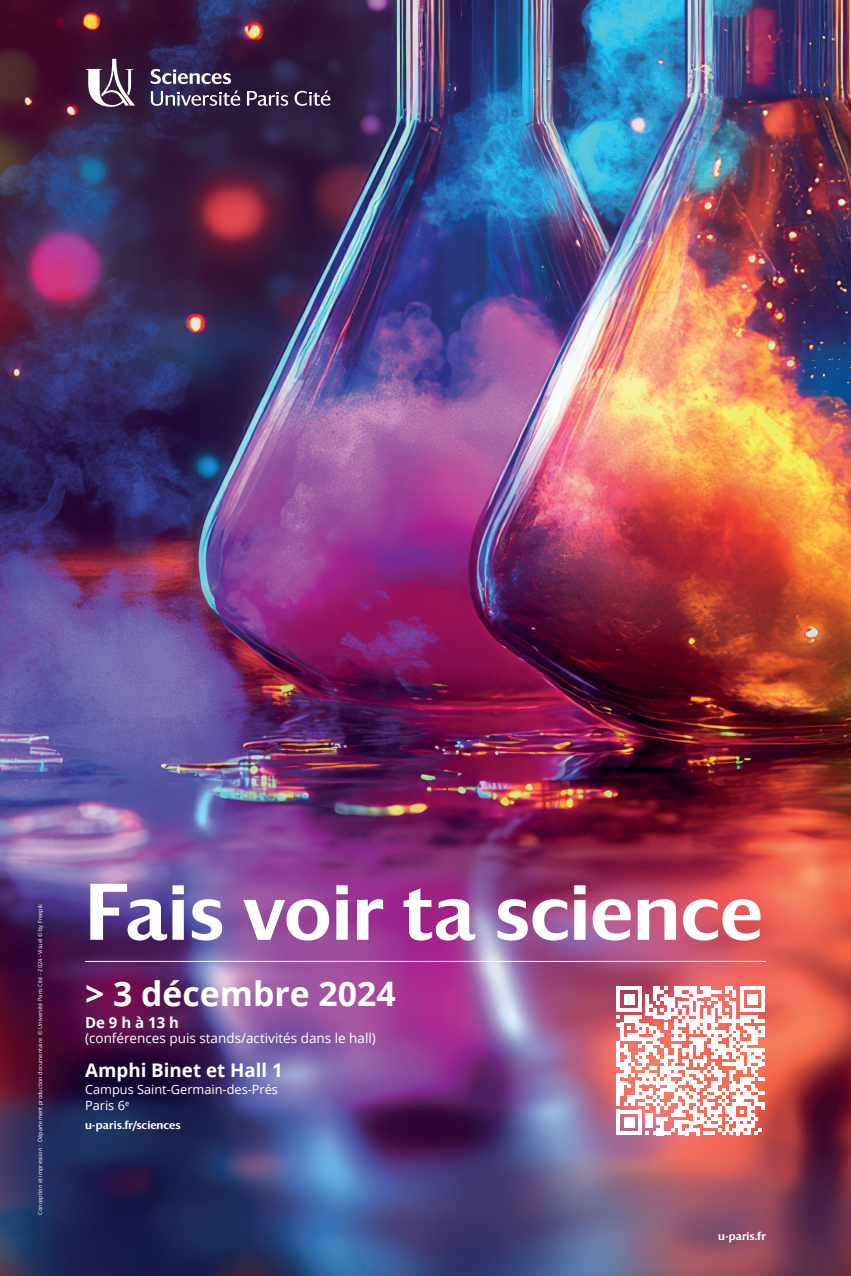
<style>
.page{position:relative;width:851px;height:1276px;background:#fff}
.page>*{position:absolute;margin:0;border:0;box-sizing:border-box;transform-origin:0 0}
.UniversiteParis_titre_1_ligne{font:500 78px "Darby Sans Universite Paris";color:#fff}
.UniversiteParis_infos-pratiques{font:700 33.75px "Open Sans";color:#fff}
.UniversiteParis_texte{font:700 18.75px "Open Sans";color:#fff}
.UniversiteParis_infos-pratiques-2{font:700 15px "Open Sans";color:#fff}
.UniversiteParis_infos-pratiques-3{font:13.5px "Open Sans";color:#fff}
.UniversiteParis_texte-2{font:12.75px "Open Sans";color:#fff}
.UniversiteParis_internet{font:500 11.4px "Darby Sans Universite Paris";color:#fff}
.UniversiteParis_internet-2{font:500 11.25px "Darby Sans Universite Paris";color:#fff}
.ligne_graphique{font:5.62px "Open Sans";color:#fff}
</style>
<div class="page">
<img style="left:0;top:0;width:850px;height:1276px">
<svg style="left:86px;top:59px;width:49px;height:48px"></svg>
<svg style="left:151px;top:69px;width:80px;height:15px"></svg>
<svg style="left:151px;top:90px;width:89px;height:16px"></svg>
<svg style="left:247px;top:91px;width:41px;height:15px"></svg>
<svg style="left:294px;top:90px;width:36px;height:16px"></svg>
<hr style="left:85px;top:961px;width:680px;height:1px;background:#fff">
<svg style="left:616px;top:986px;width:149px;height:149px"></svg>
<p class="ligne_graphique" style="left:36px;top:1214px;width:312px;rotate:-90deg">Conception et impression : Département production documentaire © Université Paris Cité - 2024 - Visuel © by Freepik</p>
<p class="UniversiteParis_titre_1_ligne" style="left:85px;top:854px;width:679px">Fais voir ta science</p>
<p class="UniversiteParis_infos-pratiques" style="left:85px;top:969px;width:312px">&gt; 3 décembre 2024</p>
<p class="UniversiteParis_infos-pratiques-2" style="left:85px;top:1011px;width:95px">De 9 h à 13 h</p>
<p class="UniversiteParis_infos-pratiques-3" style="left:85px;top:1029px;width:292px">(conférences puis stands/activités dans le hall)</p>
<p class="UniversiteParis_texte" style="left:85px;top:1057px;width:199px">Amphi Binet et Hall 1</p>
<p class="UniversiteParis_texte-2" style="left:85px;top:1080px;width:194px">Campus Saint-Germain-des-Prés</p>
<p class="UniversiteParis_texte-2" style="left:85px;top:1097px;width:46px">Paris 6<sup>e</sup></p>
<p class="UniversiteParis_internet" style="left:85px;top:1116px;width:97px">u-paris.fr/sciences</p>
<p class="UniversiteParis_internet-2" style="left:718px;top:1227px;width:49px">u-paris.fr</p>
</div>
